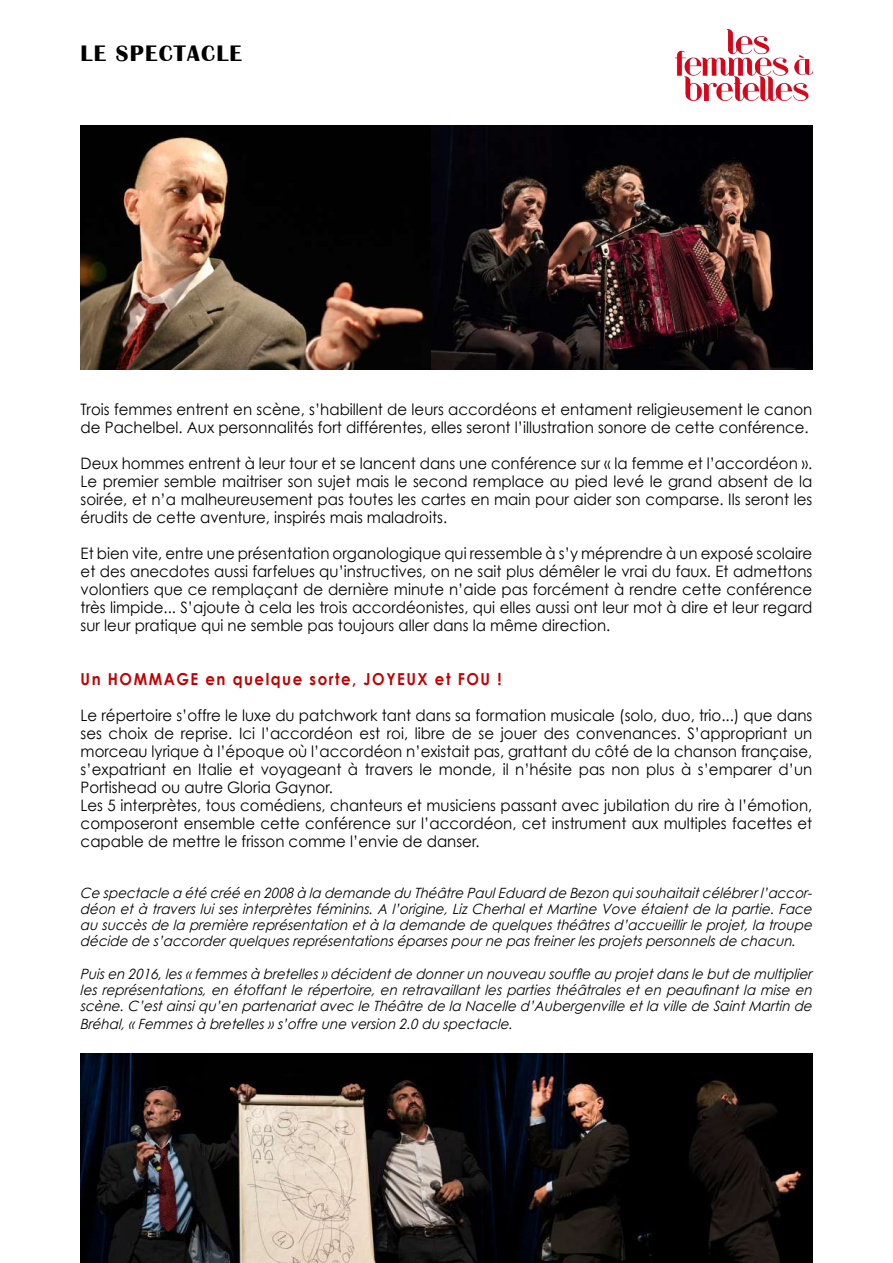
<style>
.page{position:relative;width:893px;height:1263px;background:#fff}
.page>*{position:absolute;margin:0;border:0;box-sizing:border-box;transform-origin:0 0}
.t1{font:700 23.1px "Britannic";letter-spacing:.06em;color:#000}
.t2{font:700 16.5px "Century Gothic";letter-spacing:.1em;color:#c30102;scale:.91 1}
.t3{font:15.75px/18px "Century Gothic";color:#000;scale:.95 1}
.t4{font:italic 14.1px/16.2px "Century Gothic";color:#000;text-align:justify;scale:.95 1}
</style>
<div class="page">
<img style="left:81px;top:125px;width:351px;height:245px">
<img style="left:675px;top:30px;width:137px;height:70px">
<img style="left:81px;top:1053px;width:425px;height:210px">
<img style="left:506px;top:1053px;width:306px;height:210px">
<img style="left:432px;top:125px;width:380px;height:245px">
<h1 class="t1" style="left:81px;top:41px;width:163px">LE SPECTACLE</h1>
<p class="t3" style="left:81px;top:400px;width:772px">Trois femmes entrent en scène, s’habillent de leurs accordéons et entament religieusement le canon de Pachelbel. Aux personnalités fort différentes, elles seront l’illustration sonore de cette conférence.</p>
<p class="t3" style="left:81px;top:454px;width:772px;text-align:justify">Deux hommes entrent à leur tour et se lancent dans une conférence sur « la femme et l’accordéon ».<br>Le premier semble maitriser son sujet mais le second remplace au pied levé le grand absent de la soirée, et n’a malheureusement pas toutes les cartes en main pour aider son comparse. Ils seront les érudits de cette aventure, inspirés mais maladroits.</p>
<p class="t3" style="left:81px;top:544px;width:772px;text-align:justify">Et bien vite, entre une présentation organologique qui ressemble à s’y méprendre à un exposé scolaire et des anecdotes aussi farfelues qu’instructives, on ne sait plus démêler le vrai du faux. Et admettons volontiers que ce remplaçant de dernière minute n’aide pas forcément à rendre cette conférence très limpide... S’ajoute à cela les trois accordéonistes, qui elles aussi ont leur mot à dire et leur regard sur leur pratique qui ne semble pas toujours aller dans la même direction.</p>
<p class="t2" style="left:81px;top:669px;width:464px">Un HOMMAGE en quelque sorte, JOYEUX et FOU !</p>
<p class="t3" style="left:81px;top:706px;width:772px">Le répertoire s’offre le luxe du patchwork tant dans sa formation musicale (solo, duo, trio...) que dans ses choix de reprise. Ici l’accordéon est roi, libre de se jouer des convenances. S’appropriant un morceau lyrique à l’époque où l’accordéon n’existait pas, grattant du côté de la chanson française, s’expatriant en Italie et voyageant à travers le monde, il n’hésite pas non plus à s’emparer d’un Portishead ou autre Gloria Gaynor.<br>Les 5 interprètes, tous comédiens, chanteurs et musiciens passant avec jubilation du rire à l’émotion, composeront ensemble cette conférence sur l’accordéon, cet instrument aux multiples facettes et capable de mettre le frisson comme l’envie de danser.</p>
<p class="t4" style="left:81px;top:884px;width:774px">Ce spectacle a été créé en 2008 à la demande du Théâtre Paul Eduard de Bezon qui souhaitait célébrer l’accor&shy;déon et à travers lui ses interprètes féminins. A l’origine, Liz Cherhal et Martine Vove étaient de la partie. Face au succès de la première représentation et à la demande de quelques théâtres d’accueillir le projet, la troupe décide de s’accorder quelques représentations éparses pour ne pas freiner les projets personnels de chacun.</p>
<p class="t4" style="left:81px;top:965px;width:774px">Puis en 2016, les « femmes à bretelles » décident de donner un nouveau souffle au projet dans le but de multiplier les représentations, en étoffant le répertoire, en retravaillant les parties théâtrales et en peaufinant la mise en scène. C’est ainsi qu’en partenariat avec le Théâtre de la Nacelle d’Aubergenville et la ville de Saint Martin de</p>
<p class="t4" style="left:81px;top:1016px;width:458px">Bréhal, « Femmes à bretelles » s’offre une version 2.0 du spectacle.</p>
</div>
